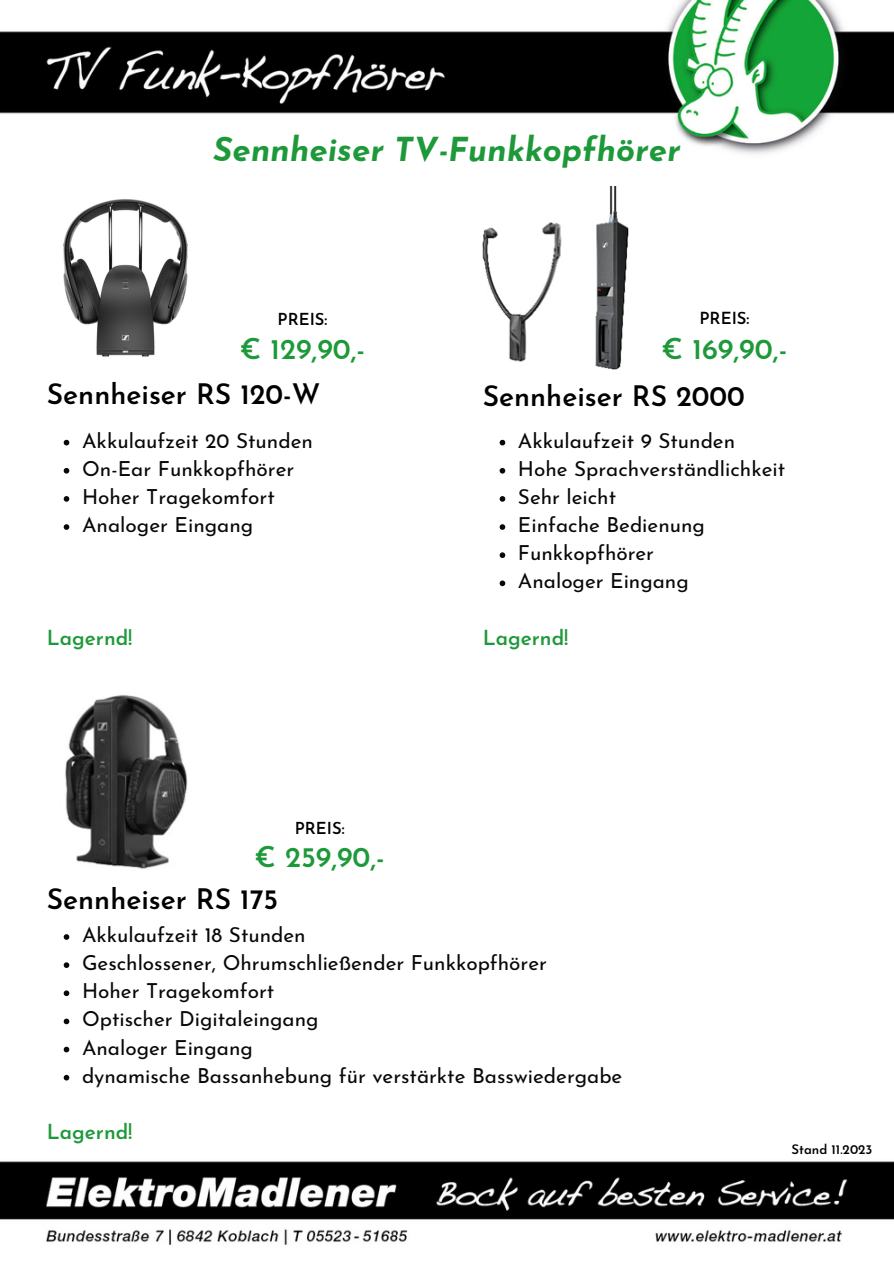
<style>
.page{position:relative;width:894px;height:1264px;background:#fff}
.page>*{position:absolute;margin:0;border:0;box-sizing:border-box;transform-origin:0 0}
.t1{font:italic 700 33px "Josefin Sans";color:#1e993a}
.t2{font:600 28.8px "Josefin Sans";color:#1e993a}
.t3{font:600 28.5px "Josefin Sans";color:#1e993a}
.t4{font:600 28.2px "Josefin Sans";color:#000}
.t5{font:20.7px "Josefin Sans";color:#080808}
.t6{font:600 20.7px "Josefin Sans";color:#1e993a}
.t7{font:600 16.65px "Josefin Sans";color:#000}
.t8{font:600 16.5px "Josefin Sans";color:#000}
.t9{font:600 13.2px "Josefin Sans";color:#000}
</style>
<div class="page">
<img style="left:0;top:0;width:893px;height:1245px">
<img style="left:482px;top:186px;width:145px;height:183px">
<img style="left:52px;top:690px;width:144px;height:188px">
<img style="left:17px;top:186px;width:216px;height:183px">
<svg style="left:499px;top:440px;width:6px;height:5px"></svg>
<svg style="left:499px;top:468px;width:6px;height:5px"></svg>
<svg style="left:499px;top:496px;width:6px;height:5px"></svg>
<svg style="left:499px;top:524px;width:6px;height:6px"></svg>
<svg style="left:499px;top:552px;width:6px;height:6px"></svg>
<svg style="left:499px;top:580px;width:6px;height:6px"></svg>
<svg style="left:64px;top:934px;width:5px;height:5px"></svg>
<svg style="left:64px;top:962px;width:5px;height:5px"></svg>
<svg style="left:64px;top:990px;width:5px;height:6px"></svg>
<svg style="left:64px;top:1018px;width:5px;height:6px"></svg>
<svg style="left:64px;top:1046px;width:5px;height:6px"></svg>
<svg style="left:64px;top:1074px;width:5px;height:6px"></svg>
<svg style="left:64px;top:440px;width:5px;height:5px"></svg>
<svg style="left:64px;top:468px;width:5px;height:5px"></svg>
<svg style="left:64px;top:496px;width:5px;height:5px"></svg>
<svg style="left:64px;top:524px;width:5px;height:6px"></svg>
<p class="t1" style="left:213px;top:137px;width:469px">Sennheiser TV-Funkkopfhörer</p>
<p class="t8" style="left:277px;top:312px;width:51px">PREIS:</p>
<p class="t3" style="left:240px;top:337px;width:127px">€ 129,90,-</p>
<p class="t4" style="left:47px;top:383px;width:275px">Sennheiser RS 120-W</p>
<p class="t5" style="left:82px;top:432px;width:232px">Akkulaufzeit 20 Stunden</p>
<p class="t5" style="left:82px;top:460px;width:214px">On-Ear Funkkopfhörer</p>
<p class="t5" style="left:82px;top:488px;width:194px">Hoher Tragekomfort</p>
<p class="t5" style="left:82px;top:516px;width:173px">Analoger Eingang</p>
<p class="t6" style="left:47px;top:629px;width:87px">Lagernd!</p>
<p class="t7" style="left:699px;top:312px;width:52px">PREIS:</p>
<p class="t2" style="left:661px;top:337px;width:127px">€ 169,90,-</p>
<p class="t4" style="left:482px;top:384px;width:263px">Sennheiser RS 2000</p>
<p class="t5" style="left:518px;top:432px;width:219px">Akkulaufzeit 9 Stunden</p>
<p class="t5" style="left:518px;top:460px;width:269px">Hohe Sprachverständlichkeit</p>
<p class="t5" style="left:518px;top:488px;width:100px">Sehr leicht</p>
<p class="t5" style="left:518px;top:516px;width:188px">Einfache Bedienung</p>
<p class="t5" style="left:518px;top:544px;width:138px">Funkkopfhörer</p>
<p class="t5" style="left:518px;top:573px;width:172px">Analoger Eingang</p>
<p class="t6" style="left:482px;top:629px;width:87px">Lagernd!</p>
<p class="t8" style="left:295px;top:821px;width:51px">PREIS:</p>
<p class="t3" style="left:254px;top:846px;width:132px">€ 259,90,-</p>
<p class="t4" style="left:47px;top:888px;width:233px">Sennheiser RS 175</p>
<p class="t5" style="left:82px;top:926px;width:225px">Akkulaufzeit 18 Stunden</p>
<p class="t5" style="left:82px;top:954px;width:466px">Geschlossener, Ohrumschließender Funkkopfhörer</p>
<p class="t5" style="left:82px;top:982px;width:194px">Hoher Tragekomfort</p>
<p class="t5" style="left:82px;top:1010px;width:238px">Optischer Digitaleingang</p>
<p class="t5" style="left:82px;top:1039px;width:172px">Analoger Eingang</p>
<p class="t5" style="left:82px;top:1067px;width:541px">dynamische Bassanhebung für verstärkte Basswiedergabe</p>
<p class="t6" style="left:47px;top:1123px;width:87px">Lagernd!</p>
<p class="t9" style="left:791px;top:1143px;width:82px">Stand 11.2023</p>
</div>
